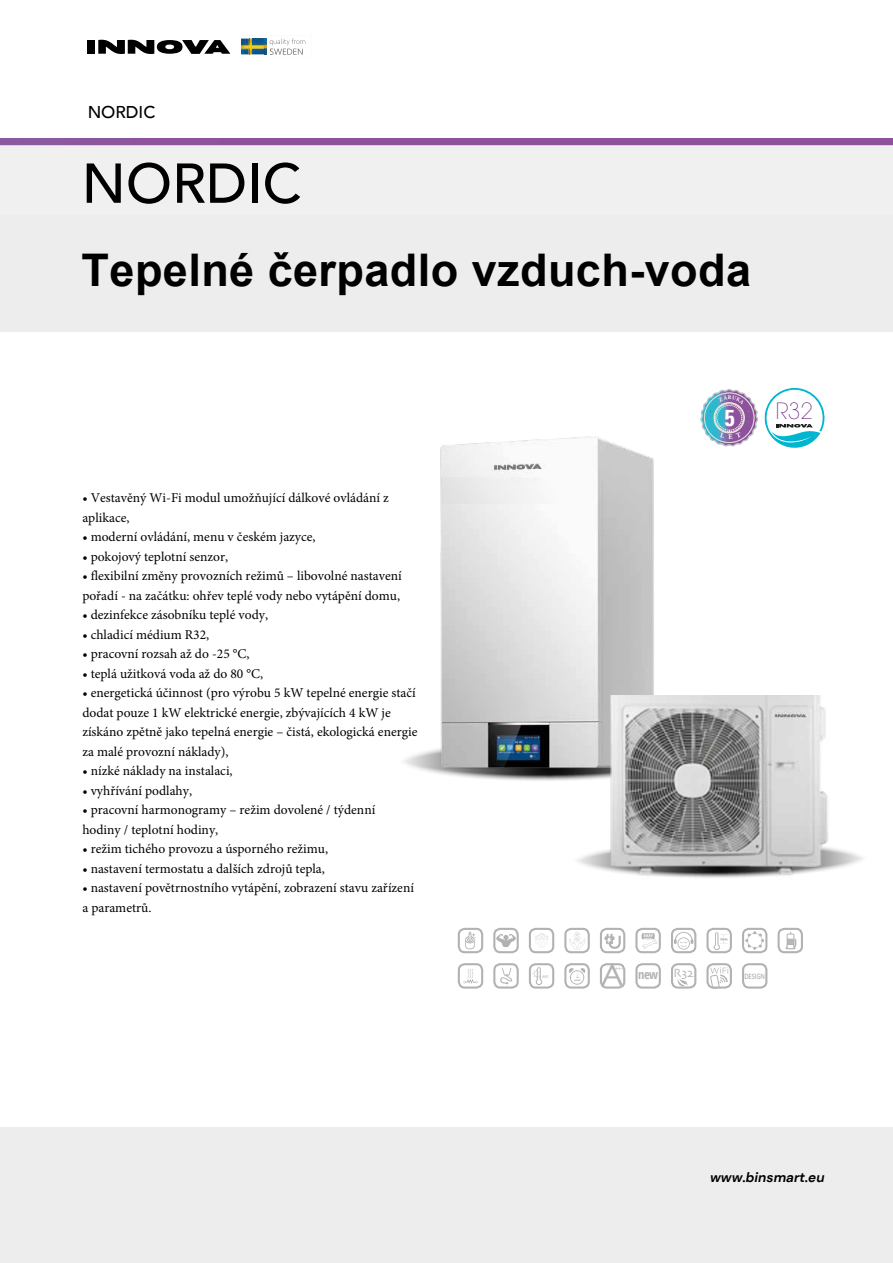
<style>
.page{position:relative;width:893px;height:1263px;background:#fff}
.page>*{position:absolute;margin:0;border:0;box-sizing:border-box;transform-origin:0 0}
.t1{font:500 55.5px "Avenir";color:#000}
.t2{font:700 45px "Arial";letter-spacing:.01em;color:#000}
.t3{font:32.4px "Skia";color:#b3b2b2}
.t4{font:22.95px "Zurich Cn EU Bold";color:#fff}
.t5{font:200 22.2px "Avant Garde LT";color:#64257e}
.t6{font:500 17.1px "Avenir";color:#000}
.t7{font:13.5px/19.5px "Minion Pro";color:#000}
.t8{font:italic 700 13.5px "DM Sans";color:#000}
.t9{font:700 condensed 12.45px "Open Sans";color:#b3b2b2}
.t10{font:600 7.35px "Open Sans";letter-spacing:-.025em;color:#b3b2b2;scale:.8 1}
.t11{font:900 4.8px "Avenir";color:#c6c6c6}
</style>
<div class="page">
<div style="left:87px;top:40px;width:8px;height:14px;background:#000"></div>
<svg style="left:98px;top:40px;width:132px;height:14px"></svg>
<svg style="left:241px;top:38px;width:65px;height:17px"></svg>
<svg style="left:577px;top:852px;width:286px;height:17px"></svg>
<svg style="left:403px;top:750px;width:194px;height:31px"></svg>
<div style="left:0;top:138px;width:893px;height:7px;background:#8d529c"></div>
<div style="left:0;top:215px;width:893px;height:117px;background:#ededed"></div>
<div style="left:0;top:145px;width:893px;height:70px;background:#ededed"></div>
<img style="left:433px;top:436px;width:221px;height:341px">
<img style="left:441px;top:478px;width:124px;height:25px">
<img style="left:443px;top:690px;width:124px;height:26px">
<img style="left:597px;top:695px;width:257px;height:183px">
<div style="left:458px;top:928px;width:25px;height:25px;border:2px solid #b3b2b2;border-radius:6px"></div>
<svg style="left:465px;top:932px;width:11px;height:17px"></svg>
<div style="left:458px;top:963px;width:25px;height:25px;border:2px solid #b3b2b2;border-radius:6px"></div>
<svg style="left:463px;top:969px;width:15px;height:15px"></svg>
<div style="left:493px;top:928px;width:26px;height:25px;border:2px solid #b3b2b2;border-radius:6px"></div>
<svg style="left:496px;top:934px;width:20px;height:13px"></svg>
<div style="left:529px;top:928px;width:25px;height:25px;border:2px solid #b3b2b2;border-radius:6px"></div>
<svg style="left:535px;top:933px;width:13px;height:10px"></svg>
<div style="left:564px;top:928px;width:26px;height:25px;border:2px solid #b3b2b2;border-radius:6px"></div>
<svg style="left:569px;top:932px;width:16px;height:17px"></svg>
<div style="left:600px;top:928px;width:25px;height:25px;border:2px solid #b3b2b2;border-radius:6px"></div>
<svg style="left:604px;top:934px;width:17px;height:15px"></svg>
<div style="left:635px;top:928px;width:26px;height:25px;border:2px solid #b3b2b2;border-radius:6px"></div>
<svg style="left:642px;top:933px;width:15px;height:16px"></svg>
<div style="left:564px;top:963px;width:26px;height:25px;border:2px solid #b3b2b2;border-radius:6px"></div>
<svg style="left:569px;top:968px;width:16px;height:17px"></svg>
<div style="left:742px;top:963px;width:25px;height:25px;border:2px solid #b3b2b2;border-radius:6px"></div>
<div style="left:493px;top:963px;width:26px;height:25px;border:2px solid #b3b2b2;border-radius:6px"></div>
<svg style="left:500px;top:968px;width:12px;height:16px"></svg>
<div style="left:529px;top:963px;width:25px;height:25px;border:2px solid #b3b2b2;border-radius:6px"></div>
<svg style="left:532px;top:967px;width:16px;height:18px"></svg>
<div style="left:635px;top:963px;width:26px;height:25px;border:2px solid #b3b2b2;border-radius:6px"></div>
<div style="left:671px;top:963px;width:25px;height:25px;border:2px solid #b3b2b2;border-radius:6px"></div>
<svg style="left:675px;top:978px;width:13px;height:11px"></svg>
<svg style="left:710px;top:967px;width:18px;height:22px"></svg>
<div style="left:706px;top:963px;width:26px;height:25px;border:2px solid #b3b2b2;border-radius:6px"></div>
<div style="left:671px;top:928px;width:25px;height:25px;border:2px solid #b3b2b2;border-radius:6px"></div>
<svg style="left:674px;top:932px;width:19px;height:17px"></svg>
<div style="left:706px;top:928px;width:26px;height:25px;border:2px solid #b3b2b2;border-radius:6px"></div>
<svg style="left:714px;top:932px;width:14px;height:18px"></svg>
<div style="left:742px;top:928px;width:25px;height:25px;border:2px solid #b3b2b2;border-radius:6px"></div>
<svg style="left:745px;top:931px;width:19px;height:19px"></svg>
<div style="left:777px;top:928px;width:26px;height:25px;border:2px solid #b3b2b2;border-radius:6px"></div>
<svg style="left:785px;top:932px;width:11px;height:17px"></svg>
<div style="left:600px;top:963px;width:25px;height:25px;border:2px solid #b3b2b2;border-radius:6px"></div>
<div style="left:0;top:1128px;width:893px;height:135px;background:#ededed"></div>
<svg style="left:700px;top:388px;width:125px;height:60px"></svg>
<p class="t6" style="left:88px;top:97px;width:69px">NORDIC</p>
<h1 class="t1" style="left:82px;top:135px;width:221px">NORDIC</h1>
<h2 class="t2" style="left:82px;top:238px;width:671px">Tepelné čerpadlo vzduch-voda</h2>
<p class="t7" style="left:82px;top:488px;width:308px">• Vestavěný Wi-Fi modul umožňující dálkové ovládání z aplikace,</p>
<p class="t7" style="left:82px;top:527px;width:235px">• moderní ovládání, menu v českém jazyce,</p>
<p class="t7" style="left:82px;top:547px;width:147px">• pokojový teplotní senzor,</p>
<p class="t7" style="left:82px;top:566px;width:321px">• flexibilní změny provozních režimů – libovolné nastavení pořadí - na začátku: ohřev teplé vody nebo vytápění domu,</p>
<p class="t7" style="left:82px;top:605px;width:187px">• dezinfekce zásobníku teplé vody,</p>
<p class="t7" style="left:82px;top:625px;width:128px">• chladicí médium R32,</p>
<p class="t7" style="left:82px;top:644px;width:169px">• pracovní rozsah až do -25 °C,</p>
<p class="t7" style="left:82px;top:664px;width:182px">• teplá užitková voda až do 80 °C,</p>
<p class="t7" style="left:82px;top:683px;width:337px">• energetická účinnost (pro výrobu 5 kW tepelné energie stačí dodat pouze 1 kW elektrické energie, zbývajících 4 kW je získáno zpětně jako tepelná energie – čistá, ekologická energie za malé provozní náklady),</p>
<p class="t7" style="left:82px;top:761px;width:152px">• nízké náklady na instalaci,</p>
<p class="t7" style="left:82px;top:781px;width:111px">• vyhřívání podlahy,</p>
<p class="t7" style="left:82px;top:800px;width:295px">• pracovní harmonogramy – režim dovolené / týdenní hodiny / teplotní hodiny,</p>
<p class="t7" style="left:82px;top:839px;width:247px">• režim tichého provozu a úsporného režimu,</p>
<p class="t7" style="left:82px;top:859px;width:244px">• nastavení termostatu a dalších zdrojů tepla,</p>
<p class="t7" style="left:82px;top:878px;width:333px">• nastavení povětrnostního vytápění, zobrazení stavu zařízení a parametrů.</p>
<h3 class="t4" style="left:724px;top:403px;width:13px">5</h3>
<h3 class="t5" style="left:776px;top:397px;width:38px">R32</h3>
<h3 class="t3" style="left:602px;top:956px;width:23px">A</h3>
<p class="t9" style="left:638px;top:966px;width:57px">new <sup>R32</sup></p>
<p class="t10" style="left:744px;top:971px;width:28px">DESIGN</p>
<p class="t11" style="left:615px;top:964px;width:11px">+++</p>
<p class="t8" style="left:710px;top:1169px;width:116px">www.binsmart.eu</p>
</div>
